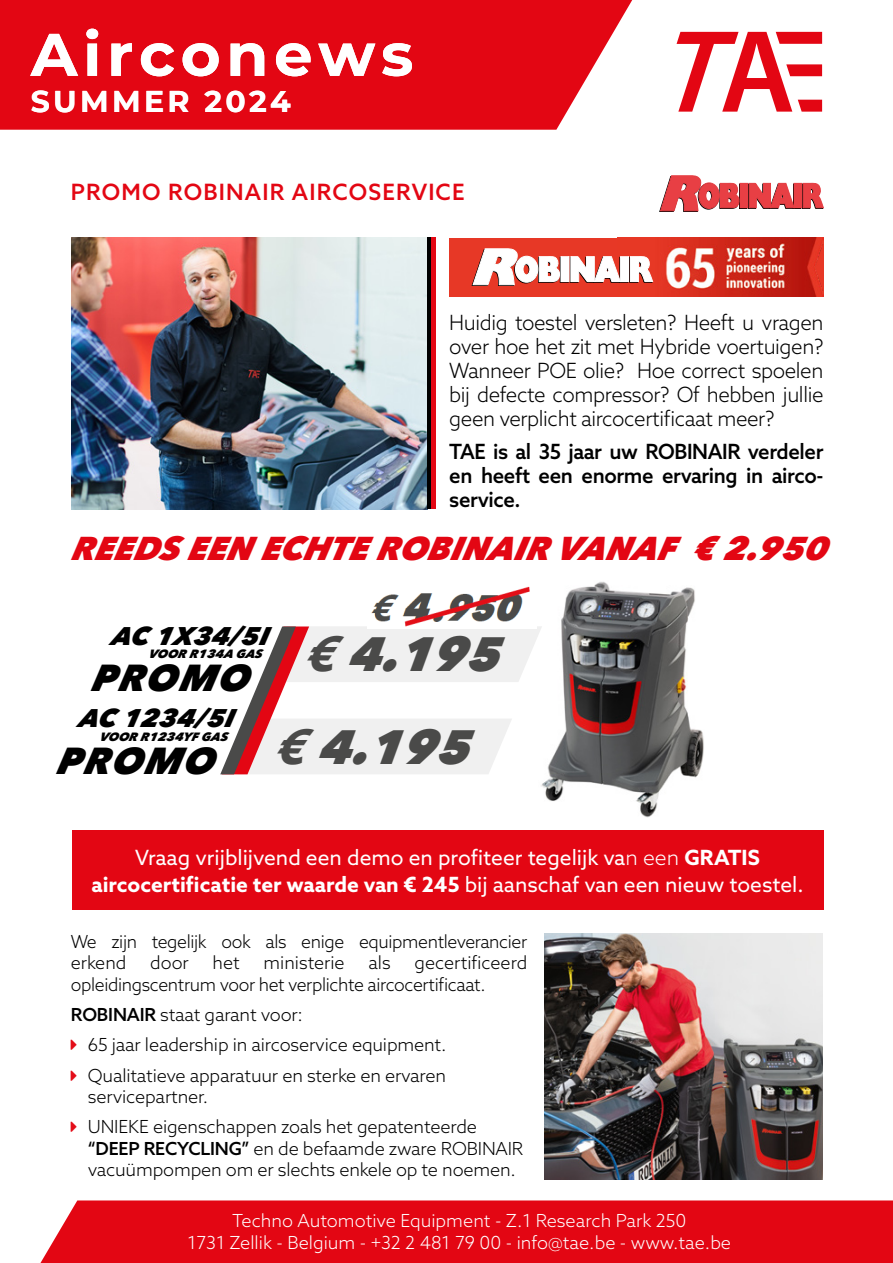
<style>
.page{position:relative;width:893px;height:1263px;background:#fff}
.page>*{position:absolute;margin:0;border:0;box-sizing:border-box;transform-origin:0 0}
.t1{font:700 60px "Montserrat";letter-spacing:.09em;color:#fff}
.t2{font:italic 800 48px/92.2px "Avenir Next";color:#4a4a49}
.t3{font:italic 800 37.5px "Avenir Next";color:#000}
.t4{font:italic 800 33px "Avenir Next";color:#e30613}
.t5{font:700 30px "Montserrat";letter-spacing:.11em;color:#fff}
.t6{font:italic 800 25.5px "Avenir Next";color:#000}
.t7{font:500 22.5px "Azo Sans";letter-spacing:.05em;color:#e30613}
.t8{font:300 21px/24px "Azo Sans";letter-spacing:-.02em;color:#000;text-align:justify}
.t9{font:21px/27px "Azo Sans";color:#fff;text-align:center}
.t10{font:500 21px/24px "Azo Sans";letter-spacing:-.02em;color:#000;text-align:justify}
.t11{font:300 18px/21.6px "Azo Sans";letter-spacing:-.01em;color:#000}
.t12{font:300 18px/21.6px "Azo Sans";color:#fff;text-align:center}
.t13{font:italic 800 12px "Avenir Next";color:#000}
.s1{font-weight:700}
.s2{font-weight:300}
.s3{font-weight:500}
.s4{color:#e30d18}
</style>
<div class="page">
<div style="left:0;top:0;width:633px;height:130px;background:#e30613"></div>
<div style="left:40px;top:1200px;width:853px;height:63px;background:#e30613"></div>
<svg style="left:677px;top:32px;width:145px;height:80px"></svg>
<img style="left:541px;top:581px;width:163px;height:237px">
<div style="left:72px;top:830px;width:751px;height:80px;background:#e30613"></div>
<img style="left:72px;top:238px;width:355px;height:271px">
<div style="left:427px;top:238px;width:5px;height:271px;background:#000"></div>
<hr style="left:431px;top:238px;width:4px;height:271px;background:#e30613">
<div style="left:449px;top:238px;width:374px;height:58px;background:#e73826"></div>
<img style="left:621px;top:238px;width:202px;height:58px">
<div style="left:561px;top:257px;width:8px;height:25px;background:#fff"></div>
<svg style="left:472px;top:248px;width:89px;height:38px"></svg>
<svg style="left:570px;top:256px;width:51px;height:27px"></svg>
<div style="left:621px;top:257px;width:7px;height:25px;background:#fff"></div>
<div style="left:620px;top:256px;width:9px;height:26px;border:1px solid #fff"></div>
<svg style="left:629px;top:256px;width:24px;height:27px"></svg>
<div style="left:740px;top:183px;width:7px;height:25px;background:#e83f44"></div>
<div style="left:740px;top:183px;width:8px;height:25px;border:1px solid #e83f44"></div>
<svg style="left:659px;top:175px;width:81px;height:37px"></svg>
<svg style="left:748px;top:183px;width:46px;height:26px"></svg>
<div style="left:794px;top:183px;width:7px;height:25px;background:#e83f44"></div>
<div style="left:794px;top:183px;width:8px;height:25px;border:1px solid #e83f44"></div>
<svg style="left:802px;top:183px;width:22px;height:26px"></svg>
<img style="left:544px;top:933px;width:278px;height:246px">
<svg style="left:220px;top:626px;width:322px;height:148px"></svg>
<img style="left:367px;top:586px;width:169px;height:42px">
<h1 class="t1" style="left:31px;top:11px;width:384px">Airconews</h1>
<h3 class="t5" style="left:31px;top:80px;width:262px">SUMMER 2024</h3>
<p class="t7" style="left:71px;top:177px;width:395px">PROMO ROBINAIR AIRCOSERVICE</p>
<p class="t8" style="left:449px;top:310px;width:376px">Huidig toestel versleten? Heeft u vragen over hoe het zit met Hybride voertuigen?<br>Wanneer POE olie? Hoe correct spoelen bij defecte compressor? Of hebben jullie geen verplicht aircocertificaat meer?</p>
<p class="t10" style="left:449px;top:439px;width:376px">TAE is al 35 jaar uw ROBINAIR verdeler en heeft een enorme ervaring in airco&shy;service.</p>
<h3 class="t4" style="left:71px;top:528px;width:767px">REEDS EEN ECHTE ROBINA IR VA NA F € 2.950</h3>
<h3 class="t6" style="left:110px;top:620px;width:167px">A C 1X34/5I</h3>
<p class="t13" style="left:148px;top:646px;width:115px">VOOR R134A GAS</p>
<h3 class="t3" style="left:90px;top:655px;width:171px">PROMO</h3>
<h3 class="t6" style="left:78px;top:703px;width:165px">AC 1234/5I</h3>
<p class="t13" style="left:99px;top:729px;width:129px">VOOR R1234YF GAS</p>
<h3 class="t3" style="left:56px;top:737px;width:171px">PROMO</h3>
<h2 class="t2" style="left:273px;top:608px;width:247px;text-indent:30px"><span class="s1">€</span>4.195 <span class="s1">€</span>4.195</h2>
<p class="t9" style="left:91px;top:843px;width:714px">Vraag vrijblijvend een demo en profiteer tegelijk va<span class="s2">n een</span> <span class="s1">GRATIS aircocertificatie ter waarde van € 245</span> bij aanschaf van een nieuw toestel.</p>
<p class="t11" style="left:71px;top:931px;width:458px;line-height:21px">We zijn tegelijk ook als enige equipmentleverancier erkend</p>
<p class="t11" style="left:71px;top:951px;width:458px;line-height:22.5px;text-indent:344px">gecertificeerd opleidingscentrum voor het verplichte aircocertificaat.</p>
<p class="t11" style="left:71px;top:1004px;width:234px"><span class="s3">ROBINAIR</span> staat garant voor:</p>
<p class="t11" style="left:71px;top:1034px;width:377px"><span class="s4">❖</span> 65 jaar leadership in aircoservice equipment.</p>
<p class="t11" style="left:88px;top:1064px;width:360px;text-indent:-17px"><span class="s4">❖</span> Qualitatieve apparatuur en sterke en ervaren servicepartner.</p>
<p class="t11" style="left:88px;top:1116px;width:437px;text-indent:-17px"><span class="s4">❖</span> UNIEKE eigenschappen zoals het gepatenteerde <span class="s3">“DEEP RECYCLING”</span> en de befaamde zware ROBINAIR vacuümpompen om er slechts enkele op te noemen.</p>
<p class="t11" style="left:150px;top:951px;width:40px">door</p>
<p class="t11" style="left:213px;top:951px;width:29px">het</p>
<p class="t11" style="left:264px;top:951px;width:83px">ministerie</p>
<p class="t11" style="left:368px;top:951px;width:24px">als</p>
<p class="t12" style="left:187px;top:1210px;width:545px">Techno Automotive Equipment - Z.1 Research Park 250<br>1731 Zellik - Belgium - +32 2 481 79 00 - info@tae.be - www.tae.be</p>
</div>
